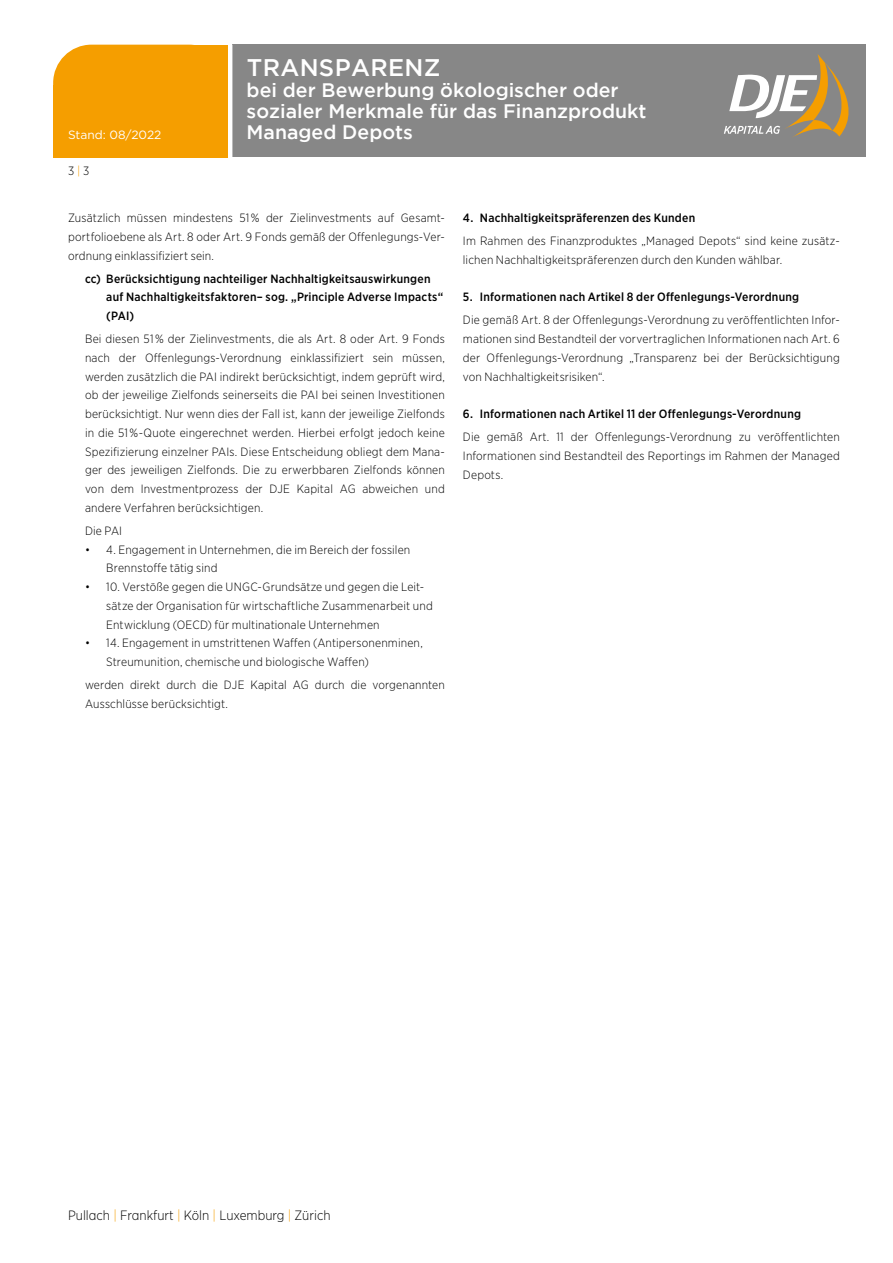
<style>
.page{position:relative;width:893px;height:1263px;background:#fff}
.page>*{position:absolute;margin:0;border:0;box-sizing:border-box;transform-origin:0 0}
.t1{font:500 24px "Gotham";letter-spacing:.015em;color:#fff}
.t2{font:500 19.5px/21px "Gotham";color:#fff}
.t3{font:300 13.5px "Gotham Narrow";color:#000}
.t4{font:300 12px/18.8px "Gotham Narrow";letter-spacing:.015em;color:#000}
.t5{font:500 12px/18.8px "Gotham Narrow";letter-spacing:.02em;color:#000}
.t6{font:12px "Gotham";color:#fff}
.s1{color:#f59e00}
</style>
<div class="page">
<div style="left:232px;top:45px;width:633px;height:112px;background:#878787"></div>
<div style="left:53px;top:45px;width:174px;height:110px;background:#f59e00;border-radius:38px"></div>
<div style="left:149px;top:45px;width:79px;height:111px;background:#f59e00"></div>
<div style="left:54px;top:85px;width:174px;height:71px;background:#f59e00"></div>
<svg style="left:724px;top:54px;width:124px;height:83px"></svg>
<p class="t6" style="left:68px;top:127px;width:95px">Stand: 08/2022</p>
<p class="t4" style="left:68px;top:162px;width:23px">3 <span class="s1">|</span> 3</p>
<h1 class="t1" style="left:247px;top:54px;width:195px">TRANSPARENZ</h1>
<h2 class="t2" style="left:247px;top:79px;width:401px">bei der Bewerbung ökologischer oder sozialer Merkmale für das Finanzprodukt<br>Managed Depots</h2>
<p class="t4" style="left:68px;top:208px;width:378px;text-align:justify">Zusätzlich müssen mindestens 51 % der Zielinvestments auf Gesamt&shy;portfolioebene als Art. 8 oder Art. 9 Fonds gemäß der Offenlegungs-Ver&shy;ordnung einklassifiziert sein.</p>
<p class="t5" style="left:106px;top:269px;width:338px;text-indent:-21px">cc) Berücksichtigung nachteiliger Nachhaltigkeitsauswirkungen auf Nachhaltigkeitsfaktoren– sog. „Principle Adverse Impacts“ (PAI)</p>
<p class="t4" style="left:85px;top:329px;width:361px;text-align:justify">Bei diesen 51 % der Zielinvestments, die als Art. 8 oder Art. 9 Fonds nach der Offenlegungs-Verordnung einklassifiziert sein müssen, werden zusätzlich die PAI indirekt berücksichtigt, indem geprüft wird, ob der jeweilige Zielfonds seinerseits die PAI bei seinen Investitionen berücksichtigt. Nur wenn dies der Fall ist, kann der jeweilige Zielfonds in die 51 %-Quote eingerechnet werden. Hierbei erfolgt jedoch keine Spezifizierung einzelner PAIs. Diese Entscheidung obliegt dem Mana&shy;ger des jeweiligen Zielfonds. Die zu erwerbbaren Zielfonds können von dem Investmentprozess der DJE Kapital AG abweichen und andere Verfahren berücksichtigen.</p>
<p class="t4" style="left:85px;top:521px;width:39px">Die PAI</p>
<p class="t4" style="left:106px;top:540px;width:306px;text-indent:-21px">• 4. Engagement in Unternehmen, die im Bereich der fossilen<br>Brennstoffe tätig sind</p>
<p class="t4" style="left:106px;top:577px;width:328px;text-indent:-21px">• 10. Verstöße gegen die UNGC-Grundsätze und gegen die Leit&shy;sätze der Organisation für wirtschaftliche Zusammenarbeit und<br>Entwicklung (OECD) für multinationale Unternehmen</p>
<p class="t4" style="left:106px;top:633px;width:318px;text-indent:-21px">• 14. Engagement in umstrittenen Waffen (Antipersonenminen,<br>Streumunition, chemische und biologische Waffen)</p>
<p class="t4" style="left:85px;top:675px;width:361px">werden direkt durch die DJE Kapital AG durch die vorgenannten<br>Ausschlüsse berücksichtigt.</p>
<p class="t5" style="left:463px;top:208px;width:234px">4. Nachhaltigkeitspräferenzen des Kunden</p>
<p class="t4" style="left:463px;top:231px;width:378px">Im Rahmen des Finanzproduktes „Managed Depots“ sind keine zusätz&shy;lichen Nachhaltigkeitspräferenzen durch den Kunden wählbar.</p>
<p class="t5" style="left:463px;top:288px;width:338px">5. Informationen nach Artikel 8 der Offenlegungs-Verordnung</p>
<p class="t4" style="left:463px;top:310px;width:378px;text-align:justify">Die gemäß Art. 8 der Offenlegungs-Verordnung zu veröffentlichten Infor&shy;mationen sind Bestandteil der vorvertraglichen Informationen nach Art. 6 der Offenlegungs-Verordnung „Transparenz bei der Berücksichtigung von Nachhaltigkeitsrisiken“.</p>
<p class="t5" style="left:463px;top:404px;width:340px">6. Informationen nach Artikel 11 der Offenlegungs-Verordnung</p>
<p class="t4" style="left:463px;top:427px;width:378px;text-align:justify">Die gemäß Art. 11 der Offenlegungs-Verordnung zu veröffentlichten Informationen sind Bestandteil des Reportings im Rahmen der Managed Depots.</p>
<p class="t3" style="left:68px;top:1206px;width:264px">Pullach <span class="s1">|</span> Frankfurt <span class="s1">|</span> Köln <span class="s1">|</span> Luxemburg <span class="s1">|</span> Zürich</p>
</div>
